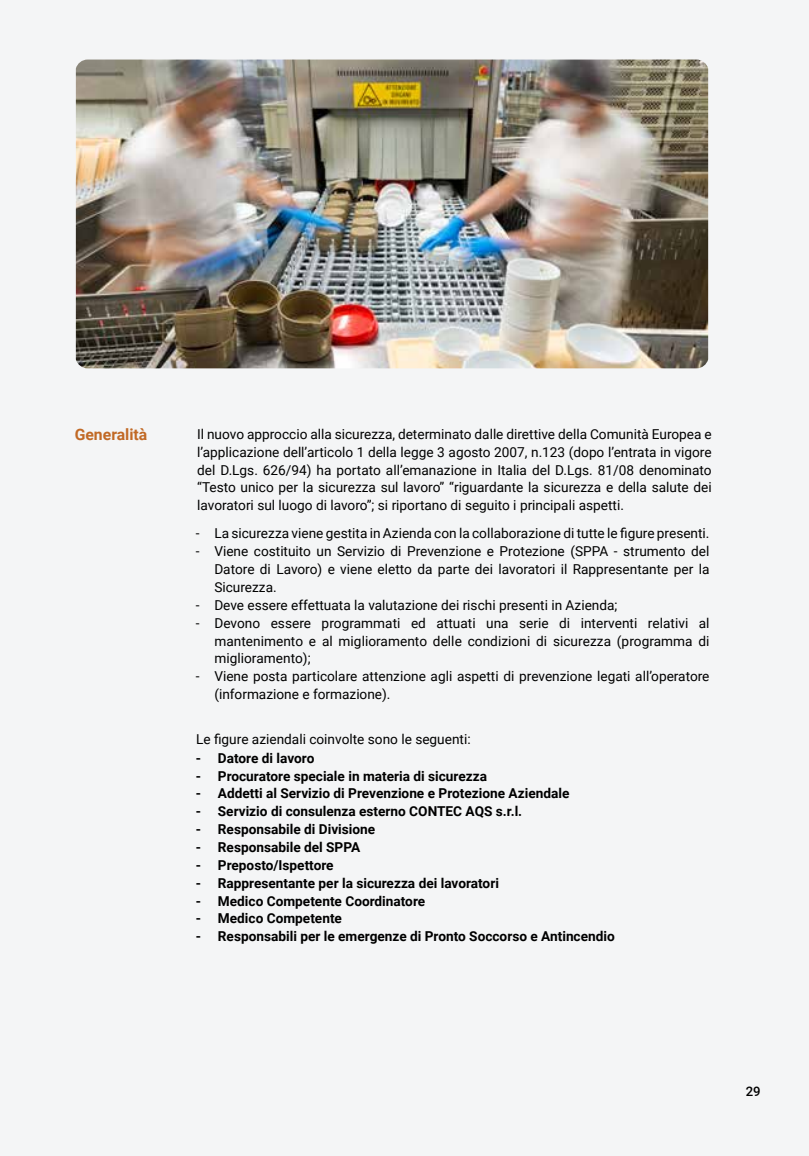
<style>
.page{position:relative;width:809px;height:1156px;background:#f4f5f6}
.page>*{position:absolute;margin:0;border:0;box-sizing:border-box;transform-origin:0 0}
.t1{font:700 15.75px "Roboto";color:#c16925}
.t2{font:13.65px/17.8px "Roboto";color:#000}
.t3{font:700 13.65px/17.8px "Roboto";color:#000}
.t4{font:500 13.12px "Roboto";color:#000}
</style>
<div class="page">
<img style="left:76px;top:60px;width:632px;height:308px">
<p class="t1" style="left:75px;top:424px;width:74px">Generalità</p>
<p class="t2" style="left:197px;top:425px;width:516px;text-align:justify">Il nuovo approccio alla sicurezza, determinato dalle direttive della Comunità Europea e l’applicazione dell’articolo 1 della legge 3 agosto 2007, n.123 (dopo l’entrata in vigore del D.Lgs. 626/94) ha portato all’emanazione in Italia del D.Lgs. 81/08 denominato “Testo unico per la sicurezza sul lavoro” “riguardante la sicurezza e della salute dei lavoratori sul luogo di lavoro”; si riportano di seguito i principali aspetti.</p>
<p class="t2" style="left:196px;top:524px;width:5px">- -</p>
<p class="t2" style="left:196px;top:595px;width:5px">- -</p>
<p class="t2" style="left:196px;top:667px;width:5px">-</p>
<p class="t2" style="left:214px;top:524px;width:496px">La sicurezza viene gestita in Azienda con la collaborazione di tutte le figure presenti.<br>Viene costituito un Servizio di Prevenzione e Protezione (SPPA - strumento del Datore di Lavoro) e viene eletto da parte dei lavoratori il Rappresentante per la Sicurezza.<br>Deve essere effettuata la valutazione dei rischi presenti in Azienda;<br>Devono essere programmati ed attuati una serie di interventi relativi al mantenimento e al miglioramento delle condizioni di sicurezza (programma di miglioramento);<br>Viene posta particolare attenzione agli aspetti di prevenzione legati all’operatore (informazione e formazione).</p>
<p class="t2" style="left:196px;top:729px;width:276px">Le figure aziendali coinvolte sono le seguenti:</p>
<p class="t3" style="left:196px;top:748px;width:7px;text-align:justify">- - - - - - - - - - -</p>
<p class="t3" style="left:218px;top:748px;width:398px">Datore di lavoro<br>Procuratore speciale in materia di sicurezza<br>Addetti al Servizio di Prevenzione e Protezione Aziendale Servizio di consulenza esterno CONTEC AQS s.r.l.<br>Responsabile di Divisione<br>Responsabile del SPPA<br>Preposto/Ispettore<br>Rappresentante per la sicurezza dei lavoratori<br>Medico Competente Coordinatore<br>Medico Competente<br>Responsabili per le emergenze di Pronto Soccorso e Antincendio</p>
<p class="t4" style="left:745px;top:1082px;width:16px">29</p>
</div>
